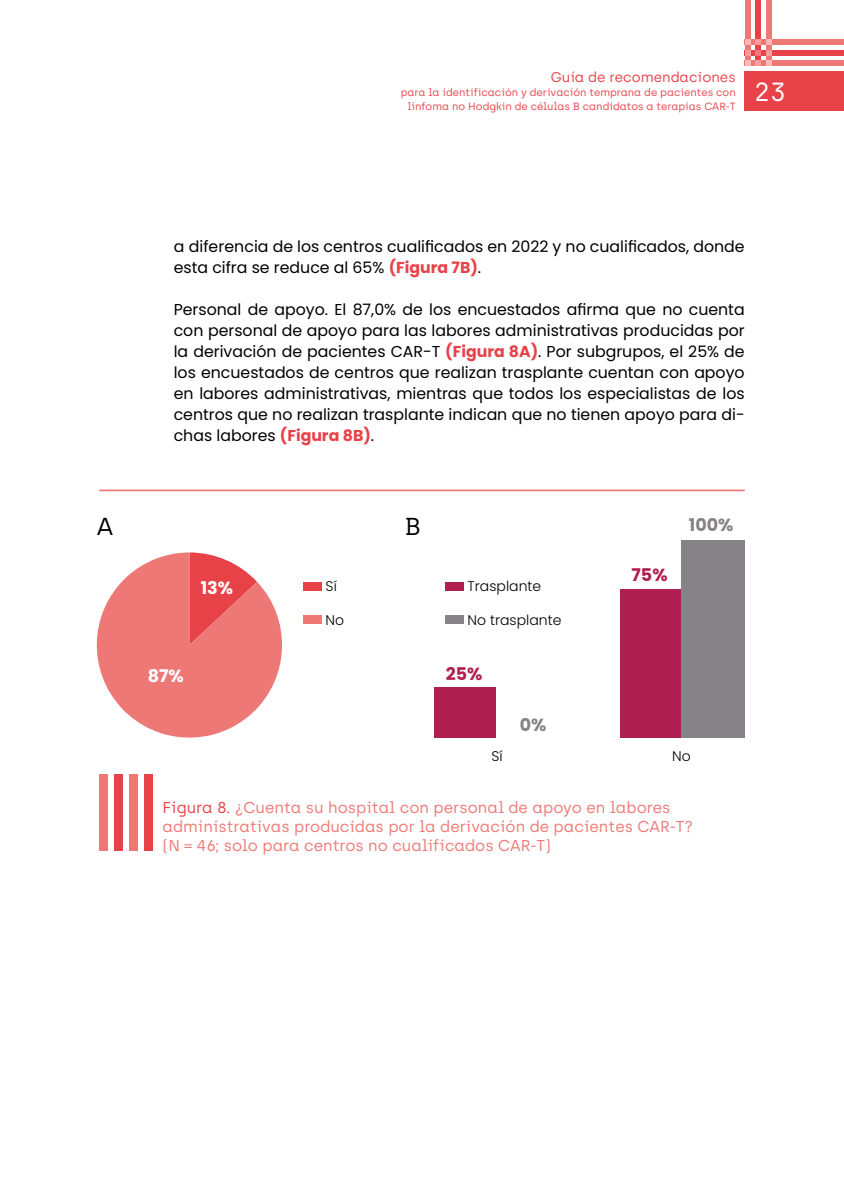
<style>
.page{position:relative;width:844px;height:1191px;background:#fff}
.page>*{position:absolute;margin:0;border:0;box-sizing:border-box;transform-origin:0 0}
.t1{font:26.25px "Archia";color:#fff}
.t2{font:24.5px "Archia";color:#000}
.t3{font:700 17.5px "Poppins";color:#fff}
.t4{font:700 17.5px "Poppins";color:#af1f4f}
.t5{font:700 17.5px "Poppins";color:#878287}
.t6{font:15.75px/21px "Poppins";color:#000}
.t7{font:15.75px/18.9px "Archia";color:#ee7875}
.t8{font:300 14px "Poppins";color:#000}
.t9{font:14px "Archia";color:#e84249}
.t10{font:10.5px/14px "Archia";color:#e84249;text-align:right}
.s1{font-weight:700;color:#e84249}
.s2{color:#e84249}
</style>
<div class="page">
<div style="left:744px;top:71px;width:99px;height:39px;background:#e84249"></div>
<div style="left:744px;top:39px;width:99px;height:6px;background:#ee7875"></div>
<div style="left:744px;top:60px;width:99px;height:6px;background:#ee7875"></div>
<div style="left:744px;top:50px;width:99px;height:5px;background:#e84249"></div>
<svg style="left:765px;top:0;width:6px;height:66px"></svg>
<svg style="left:744px;top:0;width:6px;height:66px"></svg>
<svg style="left:755px;top:0;width:5px;height:66px"></svg>
<div style="left:99px;top:773px;width:8px;height:77px;background:#ee7875"></div>
<div style="left:129px;top:773px;width:8px;height:77px;background:#ee7875"></div>
<div style="left:114px;top:773px;width:8px;height:77px;background:#e84249"></div>
<div style="left:144px;top:773px;width:8px;height:77px;background:#e84249"></div>
<svg style="left:96px;top:552px;width:186px;height:186px"></svg>
<div style="left:303px;top:583px;width:18px;height:8px;background:#e84249"></div>
<div style="left:444px;top:583px;width:19px;height:8px;background:#af1f4f"></div>
<div style="left:303px;top:615px;width:18px;height:8px;background:#ee7875"></div>
<div style="left:444px;top:615px;width:19px;height:8px;background:#878287"></div>
<div style="left:434px;top:687px;width:62px;height:50px;background:#af1f4f"></div>
<div style="left:620px;top:589px;width:61px;height:148px;background:#af1f4f"></div>
<div style="left:681px;top:540px;width:63px;height:197px;background:#878287"></div>
<hr style="left:99px;top:489px;width:645px;height:2px;background:#ee7875">
<p class="t9" style="left:550px;top:69px;width:186px">Guía de recomendaciones</p>
<p class="t10" style="left:400px;top:86px;width:336px">para la identificación y derivación temprana de pacientes con linfoma no Hodgkin de células B candidatos a terapias CAR-T</p>
<h1 class="t1" style="left:754px;top:76px;width:33px">23</h1>
<p class="t6" style="left:174px;top:236px;width:572px">a diferencia de los centros cualificados en 2022 y no cualificados, donde esta cifra se reduce al 65% <span class="s1">(Figura 7B)</span>.</p>
<p class="t6" style="left:174px;top:299px;width:572px;text-align:justify">Personal de apoyo. El 87,0% de los encuestados afirma que no cuenta con personal de apoyo para las labores administrativas producidas por la derivación de pacientes CAR-T <span class="s1">(Figura 8A)</span>. Por subgrupos, el 25% de los encuestados de centros que realizan trasplante cuentan con apoyo en labores administrativas, mientras que todos los especialistas de los centros que no realizan trasplante indican que no tienen apoyo para di&shy;chas labores <span class="s1">(Figura 8B)</span>.</p>
<h2 class="t2" style="left:97px;top:511px;width:18px">A</h2>
<h2 class="t2" style="left:404px;top:511px;width:18px">B</h2>
<p class="t3" style="left:201px;top:578px;width:34px">13%</p>
<p class="t8" style="left:325px;top:578px;width:13px">Sí</p>
<p class="t8" style="left:325px;top:611px;width:20px">No</p>
<p class="t8" style="left:467px;top:578px;width:75px">Trasplante</p>
<p class="t8" style="left:467px;top:611px;width:95px">No trasplante</p>
<p class="t3" style="left:148px;top:666px;width:37px">87%</p>
<p class="t4" style="left:445px;top:663px;width:38px">25%</p>
<p class="t5" style="left:519px;top:715px;width:28px">0%</p>
<p class="t4" style="left:631px;top:565px;width:37px">75%</p>
<p class="t5" style="left:688px;top:515px;width:46px">100%</p>
<p class="t8" style="left:491px;top:748px;width:13px">Sí</p>
<p class="t8" style="left:672px;top:748px;width:20px">No</p>
<p class="t7" style="left:162px;top:797px;width:532px"><span class="s2">Figura 8.</span> ¿Cuenta su hospital con personal de apoyo en labores administrativas producidas por la derivación de pacientes CAR-T? (N = 46; solo para centros no cualificados CAR-T)</p>
</div>
